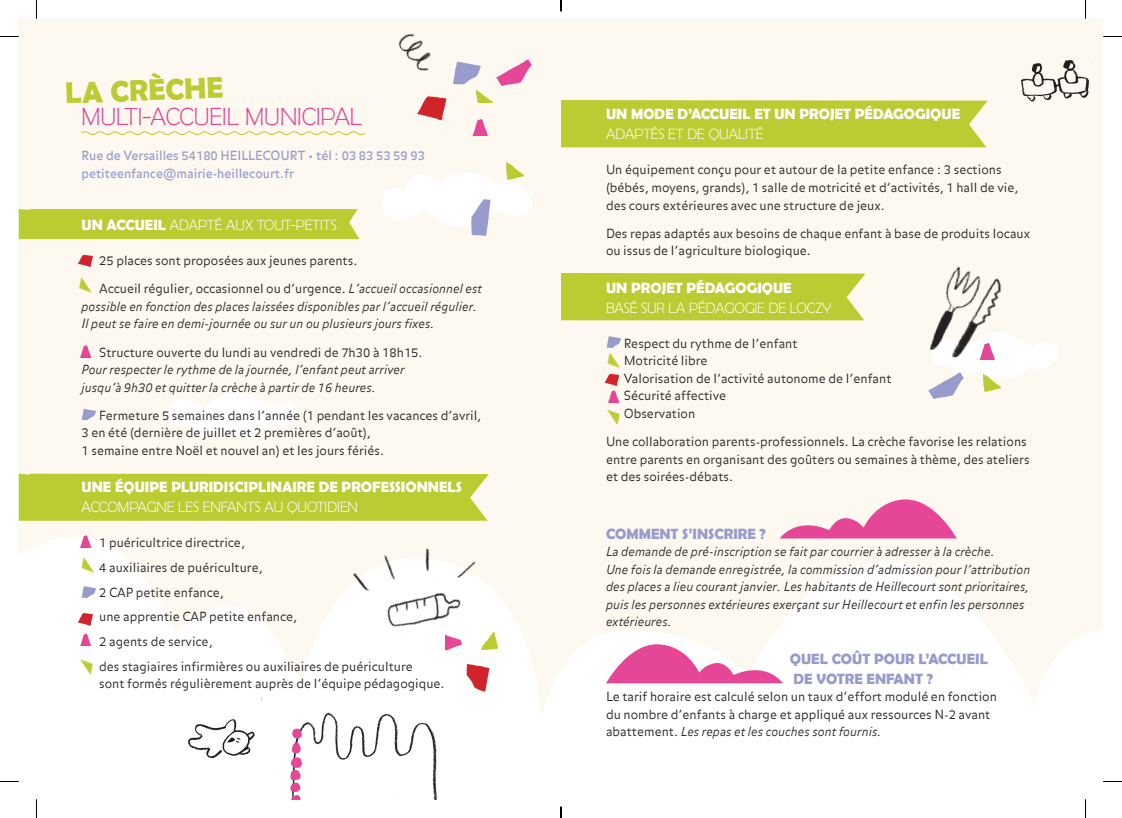
<style>
.page{position:relative;width:1122px;height:818px;background:#fff}
.page>*{position:absolute;margin:0;border:0;box-sizing:border-box;transform-origin:0 0}
.t1{font:600 30px "Berlinsans";color:#bbcb32}
.t2{font:300 25px "Berlinsans";color:#e54695}
.t3{font:300 15px "Berlinsans";color:#fff}
.t4{font:600 15px "Berlinsans";color:#fff}
.t5{font:600 15px/20px "Berlinsans";color:#979ccd}
.t6{font:300 12.5px/17.5px "Balance";color:#231f20}
.t7{font:italic 300 12.5px/17.5px "Balance";color:#231f20}
.t8{font:12.5px/17.5px "Balance";color:#979ccd}
.s1{font-weight:600}
.s2{font-style:normal}
.s3{font-style:italic}
</style>
<div class="page">
<div style="left:19px;top:19px;width:1084px;height:779px;background:#fef9f0"></div>
<div style="left:561px;top:100px;width:427px;height:47px;background:#bbcb32"></div>
<div style="left:561px;top:273px;width:304px;height:47px;background:#bbcb32"></div>
<div style="left:19px;top:209px;width:340px;height:30px;background:#bbcb32"></div>
<svg style="left:169px;top:393px;width:126px;height:45px"></svg>
<svg style="left:19px;top:537px;width:1084px;height:261px;fill:#fff"></svg>
<svg style="left:81px;top:131px;width:284px;height:4px"></svg>
<svg style="left:383px;top:172px;width:148px;height:54px"></svg>
<svg style="left:983px;top:334px;width:75px;height:44px"></svg>
<div style="left:19px;top:473px;width:470px;height:47px;background:#bbcb32"></div>
<svg style="left:606px;top:644px;width:177px;height:39px"></svg>
<svg style="left:779px;top:499px;width:178px;height:39px"></svg>
<img style="left:496px;top:59px;width:36px;height:27px">
<img style="left:928px;top:369px;width:55px;height:30px">
<img style="left:458px;top:61px;width:23px;height:24px">
<img style="left:462px;top:661px;width:36px;height:37px">
<img style="left:81px;top:409px;width:15px;height:11px">
<img style="left:607px;top:336px;width:14px;height:10px">
<img style="left:81px;top:582px;width:18px;height:18px">
<img style="left:475px;top:89px;width:19px;height:14px">
<img style="left:66px;top:277px;width:26px;height:16px">
<img style="left:594px;top:346px;width:27px;height:23px">
<img style="left:68px;top:550px;width:36px;height:29px">
<img style="left:70px;top:651px;width:35px;height:28px">
<img style="left:607px;top:402px;width:25px;height:23px">
<img style="left:472px;top:119px;width:16px;height:17px">
<img style="left:445px;top:657px;width:23px;height:3px">
<img style="left:80px;top:345px;width:11px;height:12px">
<img style="left:73px;top:535px;width:26px;height:12px">
<img style="left:73px;top:629px;width:26px;height:16px">
<img style="left:608px;top:390px;width:11px;height:12px">
<img style="left:417px;top:96px;width:30px;height:25px">
<img style="left:78px;top:254px;width:15px;height:13px">
<img style="left:604px;top:373px;width:15px;height:13px">
<img style="left:77px;top:610px;width:18px;height:15px">
<img style="left:507px;top:162px;width:24px;height:19px">
<img style="left:984px;top:362px;width:27px;height:30px">
<img style="left:485px;top:621px;width:14px;height:28px">
<img style="left:465px;top:199px;width:31px;height:37px">
<img style="left:398px;top:33px;width:60px;height:52px">
<img style="left:374px;top:614px;width:111px;height:43px">
<img style="left:277px;top:697px;width:174px;height:101px">
<img style="left:263px;top:704px;width:70px;height:94px">
<img style="left:348px;top:520px;width:150px;height:94px">
<img style="left:930px;top:266px;width:77px;height:103px">
<div style="left:146px;top:660px;width:115px;height:111px;background:#fff"></div>
<img style="left:1021px;top:57px;width:69px;height:45px">
<svg style="left:0;top:36px;width:19px;height:1px"></svg>
<svg style="left:1103px;top:36px;width:19px;height:1px"></svg>
<svg style="left:36px;top:0;width:1px;height:19px"></svg>
<svg style="left:36px;top:799px;width:1px;height:18px"></svg>
<svg style="left:1085px;top:0;width:1px;height:19px"></svg>
<svg style="left:1085px;top:799px;width:1px;height:18px"></svg>
<svg style="left:560px;top:0;width:2px;height:11px"></svg>
<svg style="left:560px;top:806px;width:2px;height:11px"></svg>
<h1 class="t1" style="left:65px;top:76px;width:160px;rotate:-2deg">LA CRÈCHE</h1>
<h2 class="t2" style="left:81px;top:103px;width:282px">MULTI-ACCUEIL MUNICIPAL</h2>
<p class="t8" style="left:81px;top:147px;width:345px">Rue de Versailles 54180 HEILLECOURT • tél : 03 83 53 59 93 petiteenfance@mairie-heillecourt.fr</p>
<p class="t3" style="left:81px;top:217px;width:257px"><span class="s1">UN ACCUEIL</span> ADAPTÉ AUX TOUT-PETITS</p>
<p class="t6" style="left:99px;top:252px;width:260px">25 places sont proposées aux jeunes parents.</p>
<p class="t7" style="left:81px;top:281px;width:402px;text-indent:18px"><span class="s2">Accueil régulier, occasionnel ou d’urgence.</span> L’accueil occasionnel est possible en fonction des places laissées disponibles par l’accueil régulier.<br>Il peut se faire en demi-journée ou sur un ou plusieurs jours fixes.</p>
<p class="t6" style="left:99px;top:344px;width:325px">Structure ouverte du lundi au vendredi de 7h30 à 18h15.</p>
<p class="t7" style="left:81px;top:361px;width:325px">Pour respecter le rythme de la journée, l’enfant peut arriver jusqu’à 9h30 et quitter la crèche à partir de 16 heures.</p>
<p class="t6" style="left:81px;top:407px;width:401px;text-indent:18px">Fermeture 5 semaines dans l’année (1 pendant les vacances d’avril,<br>3 en été (dernière de juillet et 2 premières d’août),<br>1 semaine entre Noël et nouvel an) et les jours fériés.</p>
<p class="t4" style="left:81px;top:478px;width:382px">UNE ÉQUIPE PLURIDISCIPLINAIRE DE PROFESSIONNELS</p>
<p class="t3" style="left:81px;top:498px;width:278px">ACCOMPAGNE LES ENFANTS AU QUOTIDIEN</p>
<p class="t6" style="left:99px;top:531px;width:315px;line-height:24.6px">1 puéricultrice directrice,<br>4 auxiliaires de puériculture,<br>2 CAP petite enfance,<br>une apprentie CAP petite enfance,<br>2 agents de service,<br>des stagiaires infirmières ou auxiliaires de puériculture</p>
<p class="t6" style="left:99px;top:675px;width:347px">sont formés régulièrement auprès de l’équipe pédagogique.</p>
<p class="t4" style="left:606px;top:105px;width:356px">UN MODE D’ACCUEIL ET UN PROJET PÉDAGOGIQUE</p>
<p class="t3" style="left:606px;top:126px;width:159px">ADAPTÉS ET DE QUALITÉ</p>
<p class="t6" style="left:606px;top:162px;width:414px">Un équipement conçu pour et autour de la petite enfance : 3 sections (bébés, moyens, grands), 1 salle de motricité et d’activités, 1 hall de vie, des cours extérieures avec une structure de jeux.</p>
<p class="t6" style="left:606px;top:225px;width:426px">Des repas adaptés aux besoins de chaque enfant à base de produits locaux ou issus de l’agriculture biologique.</p>
<p class="t4" style="left:606px;top:279px;width:187px">UN PROJET PÉDAGOGIQUE</p>
<p class="t3" style="left:606px;top:299px;width:227px">BASÉ SUR LA PÉDAGOGIE DE LOCZY</p>
<p class="t6" style="left:624px;top:335px;width:269px">Respect du rythme de l’enfant<br>Motricité libre<br>Valorisation de l’activité autonome de l’enfant<br>Sécurité affective<br>Observation</p>
<p class="t6" style="left:606px;top:433px;width:425px">Une collaboration parents-professionnels. La crèche favorise les relations entre parents en organisant des goûters ou semaines à thème, des ateliers et des soirées-débats.</p>
<p class="t5" style="left:606px;top:523px;width:161px">COMMENT S’INSCRIRE ?</p>
<p class="t7" style="left:606px;top:543px;width:426px">La demande de pré-inscription se fait par courrier à adresser à la crèche.<br>Une fois la demande enregistrée, la commission d’admission pour l’attribution des places a lieu courant janvier. Les habitants de Heillecourt sont prioritaires, puis les personnes extérieures exerçant sur Heillecourt et enfin les personnes extérieures.</p>
<p class="t5" style="left:790px;top:648px;width:200px">QUEL COÛT POUR L’ACCUEIL<br>DE VOTRE ENFANT ?</p>
<p class="t6" style="left:606px;top:688px;width:392px">Le tarif horaire est calculé selon un taux d’effort modulé en fonction du nombre d’enfants à charge et appliqué aux ressources N-2 avant abattement. <span class="s3">Les repas et les couches sont fournis.</span></p>
</div>
